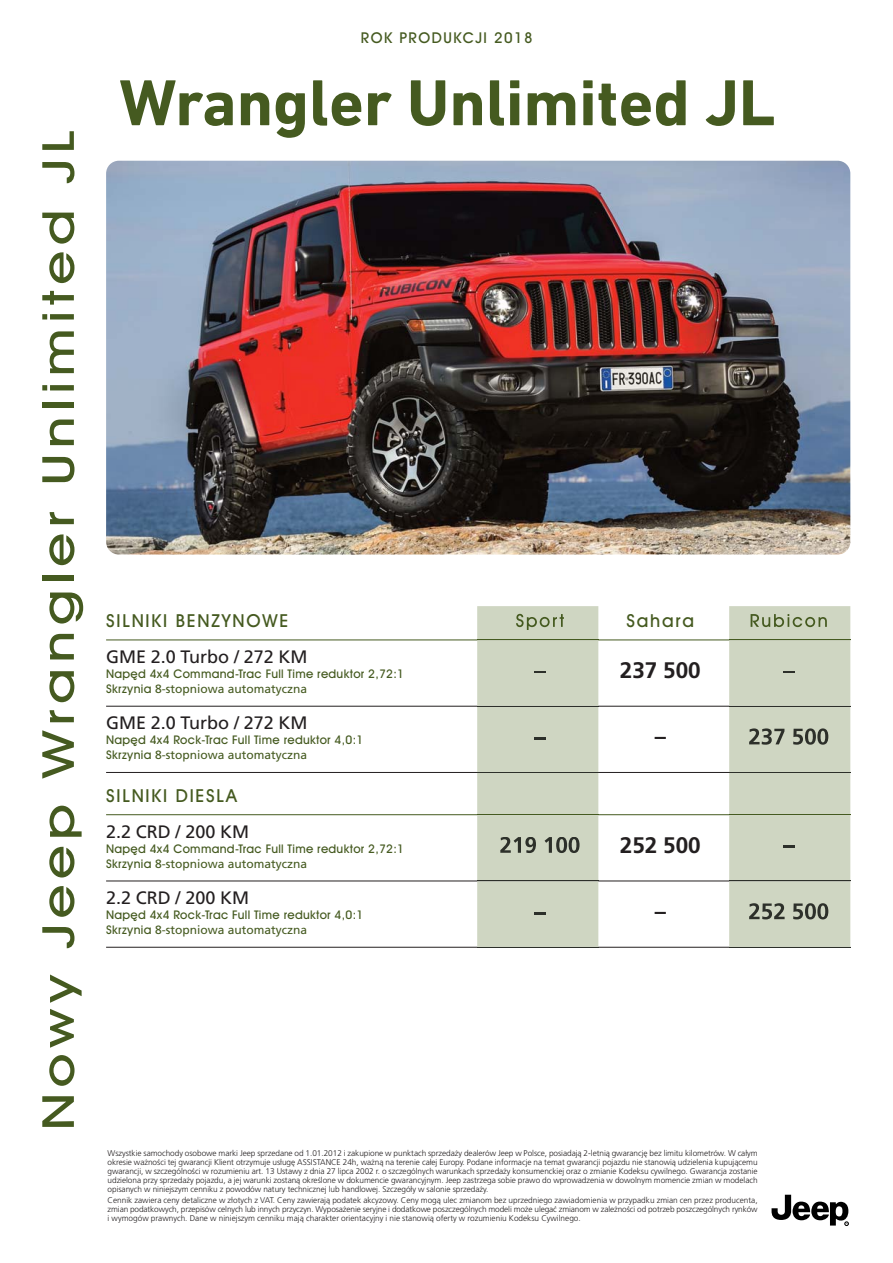
<style>
.page{position:relative;width:893px;height:1263px;background:#fff}
.page>*{position:absolute;margin:0;border:0;box-sizing:border-box;transform-origin:0 0}
.t1{font:700 66px "DIN Next LT Pro";color:#455a20}
.t2{font:500 44.4px "Avant Garde PL";letter-spacing:.1em;color:#455a20;scale:1.25 1}
.t3{font:700 22.5px "Frutiger LT Pl";color:#231f20}
.t4{font:18px "Frutiger LT Pl";color:#231f20}
.t5{font:500 18px "Avant Garde PL";letter-spacing:.1em;color:#455a20}
.t6{font:500 15px "Avant Garde PL";letter-spacing:.1em;color:#455a20}
.t7{font:500 12px "Avant Garde PL";letter-spacing:.025em;color:#455a20}
.t8{font:12px "Frutiger LT Pl";color:#455a20}
.t9{font:300 8.25px/9px "Frutiger LT Pl";letter-spacing:-.005em;color:#231f20;text-align:justify}
.s1{font-family:"Avant Garde PL";font-weight:500}
</style>
<div class="page">
<img style="left:106px;top:161px;width:744px;height:394px;border-radius:13px">
<svg style="left:771px;top:1195px;width:77px;height:31px"></svg>
<hr style="left:106px;top:640px;width:744px;height:1px;background:#455a20">
<hr style="left:106px;top:706px;width:744px;height:1px;background:#231f20">
<hr style="left:106px;top:772px;width:744px;height:1px;background:#231f20">
<hr style="left:106px;top:814px;width:744px;height:1px;background:#455a20">
<hr style="left:106px;top:881px;width:744px;height:1px;background:#231f20">
<hr style="left:106px;top:947px;width:744px;height:1px;background:#231f20">
<div style="left:477px;top:606px;width:121px;height:341px;background:#cfd6c2"></div>
<hr style="left:477px;top:947px;width:121px;height:1px;background:#2d302a">
<svg style="left:729px;top:606px;width:121px;height:341px"></svg>
<hr style="left:729px;top:947px;width:121px;height:1px;background:#2d302a">
<h2 class="t2" style="left:42px;top:1130px;width:802px;rotate:-90deg">Nowy Jeep Wrangler Unlimited JL</h2>
<h3 class="t6" style="left:361px;top:32px;width:173px">ROK PRODUKCJI 2018</h3>
<h1 class="t1" style="left:119px;top:78px;width:657px">Wrangler Unlimited JL</h1>
<h3 class="t5" style="left:106px;top:614px;width:184px">SILNIKI BENZYNOWE</h3>
<h3 class="t5" style="left:626px;top:614px;width:69px">Sahara</h3>
<h3 class="t4" style="left:106px;top:650px;width:203px">GME 2.0 Turbo / 272 KM</h3>
<h3 class="t7" style="left:106px;top:670px;width:299px">Nap´d 4x4 Command-Trac Full Time reduktor 2,72:1</h3>
<h3 class="t3" style="left:620px;top:661px;width:82px">237 500</h3>
<h3 class="t8" style="left:106px;top:684px;width:202px"><span class="s1">Skrzynia</span> 8-stopniowa automatyczna</h3>
<h3 class="t4" style="left:106px;top:716px;width:203px">GME 2.0 Turbo / 272 KM</h3>
<h3 class="t7" style="left:106px;top:736px;width:259px">Nap´d 4x4 Rock-Trac Full Time reduktor 4,0:1</h3>
<h3 class="t3" style="left:655px;top:727px;width:13px">–</h3>
<h3 class="t8" style="left:106px;top:750px;width:202px"><span class="s1">Skrzynia</span> 8-stopniowa automatyczna</h3>
<h3 class="t5" style="left:106px;top:789px;width:133px">SILNIKI DIESLA</h3>
<h3 class="t4" style="left:106px;top:824px;width:145px">2.2 CRD / 200 KM</h3>
<h3 class="t7" style="left:106px;top:844px;width:299px">Nap´d 4x4 Command-Trac Full Time reduktor 2,72:1</h3>
<h3 class="t3" style="left:620px;top:836px;width:82px">252 500</h3>
<h3 class="t8" style="left:106px;top:859px;width:202px"><span class="s1">Skrzynia</span> 8-stopniowa automatyczna</h3>
<h3 class="t4" style="left:106px;top:891px;width:145px">2.2 CRD / 200 KM</h3>
<h3 class="t7" style="left:106px;top:911px;width:259px">Nap´d 4x4 Rock-Trac Full Time reduktor 4,0:1</h3>
<h3 class="t3" style="left:655px;top:902px;width:13px">–</h3>
<h3 class="t8" style="left:106px;top:925px;width:202px"><span class="s1">Skrzynia</span> 8-stopniowa automatyczna</h3>
<p class="t9" style="left:108px;top:1149px;width:651px">Wszystkie samochody osobowe marki Jeep sprzedane od 1.01.2012 i zakupione w punktach sprzedaży dealerów Jeep w Polsce, posiadają 2-letnią gwarancję bez limitu kilometrów. W całym okresie ważności tej gwarancji Klient otrzymuje usługę ASSISTANCE 24h, ważną na terenie całej Europy. Podane informacje na temat gwarancji pojazdu nie stanowią udzielenia kupującemu gwarancji, w szczególności w rozumieniu art. 13 Ustawy z dnia 27 lipca 2002 r. o szczególnych warunkach sprzedaży konsumenckiej oraz o zmianie Kodeksu cywilnego. Gwarancja zostanie udzielona przy sprzedaży pojazdu, a jej warunki zostaną określone w dokumencie gwarancyjnym. Jeep zastrzega sobie prawo do wprowadzenia w dowolnym momencie zmian w modelach opisanych w niniejszym cenniku z powodów natury technicznej lub handlowej. Szczegóły w salonie sprzedaży.</p>
<p class="t9" style="left:108px;top:1196px;width:651px">Cennik zawiera ceny detaliczne w złotych z VAT. Ceny zawierają podatek akcyzowy. Ceny mogą ulec zmianom bez uprzedniego zawiadomienia w przypadku zmian cen przez producenta, zmian podatkowych, przepisów celnych lub innych przyczyn. Wyposażenie seryjne i dodatkowe poszczególnych modeli może ulegać zmianom w zależności od potrzeb poszczególnych rynków i wymogów prawnych. Dane w niniejszym cenniku mają charakter orientacyjny i nie stanowią oferty w rozumieniu Kodeksu Cywilnego.</p>
</div>
